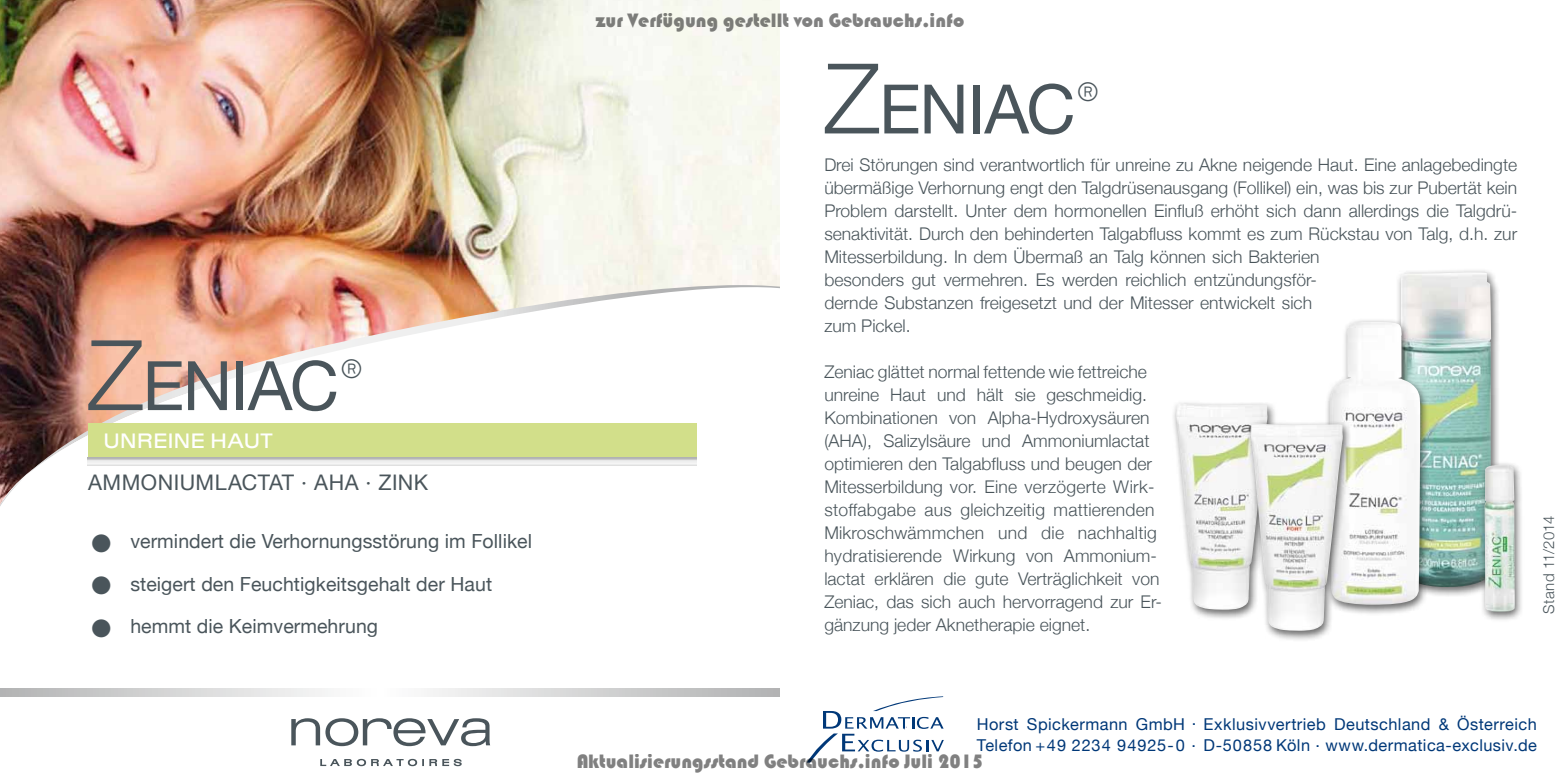
<style>
.page{position:relative;width:1560px;height:780px;background:#fff}
.page>*{position:absolute;margin:0;border:0;box-sizing:border-box;transform-origin:0 0}
.t1{font:68.25px "Helvetica Neue";letter-spacing:-.02em;color:#4a555b}
.t2{font:21.5px "Helvetica Neue";letter-spacing:.02em;color:#4a555b}
.t3{font:20.75px "Cg Brazilia Seven";letter-spacing:.02em;color:#fff}
.t4{font:20px "Bauhaus 93";color:rgb(0 0 0/.5)}
.t5{font:19.5px "Helvetica Neue";letter-spacing:.005em;color:#4a555b}
.t6{font:300 17.5px/23px "Helvetica Neue";color:#4a555b}
.t7{font:16.25px/21.5px "Helvetica Neue";letter-spacing:.03em;color:#003878}
.t8{font:300 15px "Helvetica Neue";letter-spacing:.02em;color:#4a555b}
.s1{font-weight:300;font-size:97.5px}
</style>
<div class="page">
<img style="left:0;top:0;width:780px;height:270px">
<svg style="left:0;top:270px;width:780px;height:236px"></svg>
<div style="left:773px;top:498px;width:7px;height:25px;background:#fff"></div>
<div style="left:154px;top:419px;width:477px;height:6px;background:#fff"></div>
<svg style="left:320px;top:759px;width:32px;height:7px"></svg>
<svg style="left:357px;top:758px;width:9px;height:8px"></svg>
<svg style="left:371px;top:759px;width:32px;height:7px"></svg>
<svg style="left:408px;top:758px;width:9px;height:8px"></svg>
<svg style="left:422px;top:758px;width:39px;height:8px"></svg>
<svg style="left:291px;top:718px;width:199px;height:28px"></svg>
<svg style="left:88px;top:457px;width:608px;height:8px"></svg>
<div style="left:88px;top:423px;width:608px;height:34px;background:#d2df8a"></div>
<svg style="left:0;top:688px;width:780px;height:8px"></svg>
<div style="left:1394px;top:268px;width:105px;height:330px;background:#000;opacity:.6"></div>
<img style="left:1400px;top:272px;width:90px;height:315px">
<div style="left:1170px;top:400px;width:106px;height:221px;background:#000;opacity:.6"></div>
<img style="left:1175px;top:403px;width:92px;height:206px">
<div style="left:1324px;top:318px;width:104px;height:297px;background:#000;opacity:.6"></div>
<img style="left:1329px;top:322px;width:90px;height:282px">
<svg style="left:807px;top:696px;width:137px;height:66px"></svg>
<div style="left:1245px;top:420px;width:106px;height:221px;background:#000;opacity:.6"></div>
<img style="left:1250px;top:423px;width:92px;height:207px">
<div style="left:1479px;top:461px;width:45px;height:161px;background:#000;opacity:.6"></div>
<img style="left:1484px;top:465px;width:30px;height:146px">
<h1 class="t1" style="left:88px;top:327px;width:275px"><span class="s1">Z</span>ENIAC<sup>®</sup></h1>
<p class="t3" style="left:103px;top:428px;width:171px">UNREINE HAUT</p>
<p class="t2" style="left:88px;top:463px;width:341px">AMMONIUMLACTAT · AHA · ZINK</p>
<p class="t5" style="left:91px;top:524px;width:442px">● vermindert die Verhornungsstörung im Follikel</p>
<p class="t5" style="left:91px;top:567px;width:402px">● steigert den Feuchtigkeitsgehalt der Haut</p>
<p class="t5" style="left:91px;top:609px;width:288px">● hemmt die Keimvermehrung</p>
<p class="t4" style="left:595px;top:9px;width:370px">zur Verfügung gestellt von Gebrauchs.info</p>
<h1 class="t1" style="left:824px;top:51px;width:275px"><span class="s1">Z</span>ENIAC<sup>®</sup></h1>
<p class="t6" style="left:824px;top:152px;width:694px">Drei Störungen sind verantwortlich für unreine zu Akne neigende Haut. Eine anlagebedingte übermäßige Verhornung engt den Talgdrüsenausgang (Follikel) ein, was bis zur Pubertät kein Problem darstellt. Unter dem hormonellen Einfluß erhöht sich dann allerdings die Talgdrü&shy;senaktivität. Durch den behinderten Talgabfluss kommt es zum Rückstau von Talg, d.h. zur Mitesserbildung. In dem Übermaß an Talg können sich Bakterien<br>besonders gut vermehren. Es werden reichlich entzündungsför-<br>dernde Substanzen freigesetzt und der Mitesser entwickelt sich<br>zum Pickel.</p>
<p class="t6" style="left:824px;top:359px;width:339px">Zeniac glättet normal fettende wie fettreiche unreine Haut und hält sie geschmeidig.<br>Kombinationen von Alpha-Hydroxysäuren (AHA), Salizylsäure und Ammoniumlactat optimieren den Talgabfluss und beugen der Mitesserbildung vor. Eine verzögerte Wirk&shy;stoffabgabe aus gleichzeitig mattierenden Mikroschwämmchen und die nachhaltig hydratisierende Wirkung von Ammonium&shy;lactat erklären die gute Verträglichkeit von Zeniac, das sich auch hervorragend zur Er&shy;gänzung jeder Aknetherapie eignet.</p>
<p class="t8" style="left:1536px;top:614px;width:100px;rotate:-90deg">Stand 11/2014</p>
<p class="t7" style="left:976px;top:712px;width:561px">Horst Spickermann GmbH . Exklusivvertrieb Deutschland &amp; Österreich<br>Telefon +49 2234 94925-0 . D-50858 Köln . www.dermatica-exclusiv.de</p>
<p class="t4" style="left:576px;top:750px;width:408px">Aktualisierungsstand Gebrauchs.info Juli 2015</p>
</div>
